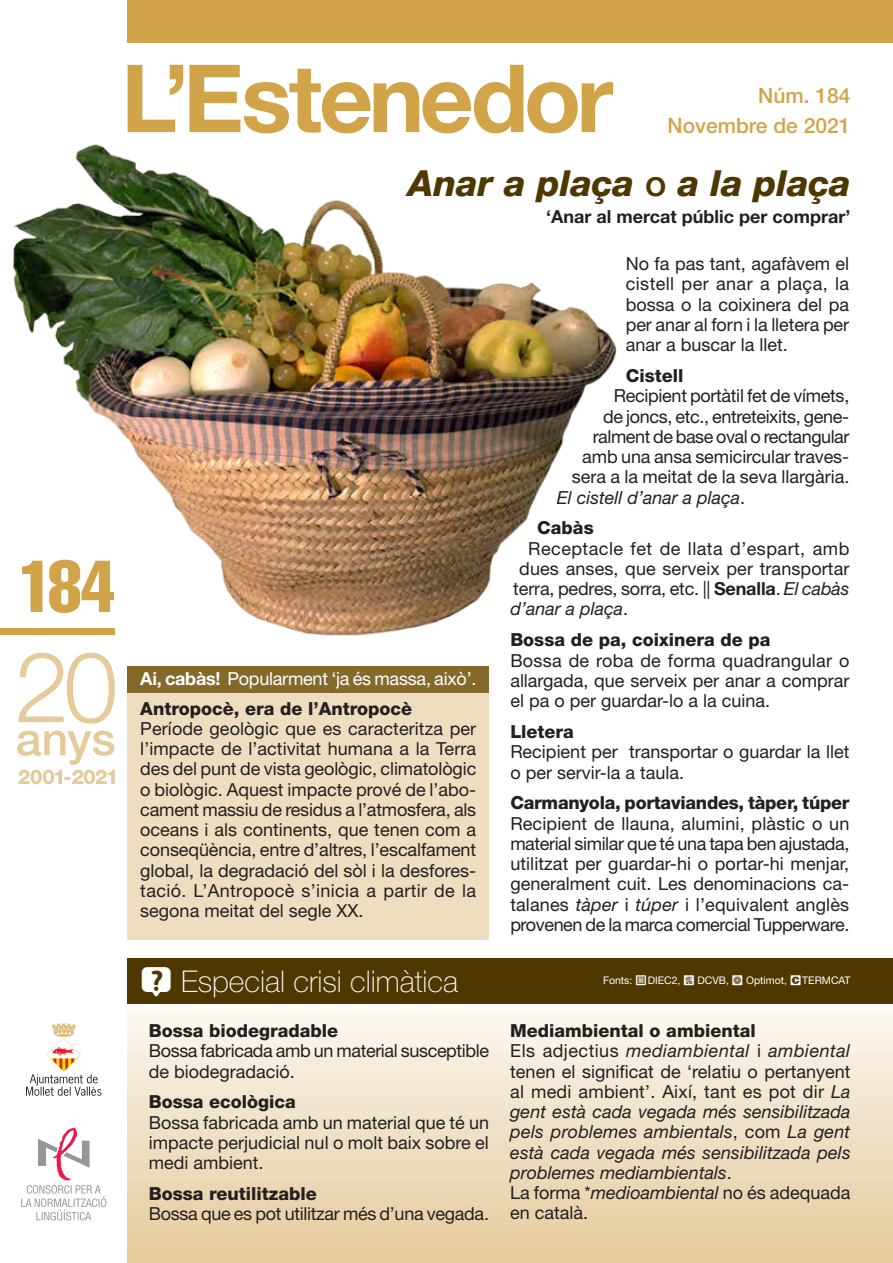
<style>
.page{position:relative;width:893px;height:1263px;background:#fff}
.page>*{position:absolute;margin:0;border:0;box-sizing:border-box;transform-origin:0 0}
.t1{font:72px "Helvetica LT Std Comp";color:#d1a449}
.t2{font:italic 800 36px "Helvetica Neue LT Std";color:#4e3700}
.t3{font:100 30px "Helvetica Neue LT Std";color:#fff}
.t4{font:500 21px/30px "Helvetica Neue LT Std";color:#d1a449;text-align:right}
.t5{font:18px/20.2px "Helvetica Neue LT Std";color:#231f20;text-align:justify}
.t6{font:italic 18px/20.2px "Helvetica Neue LT Std";letter-spacing:.005em;color:#231f20}
.t7{font:800 18px "Helvetica Neue LT Std";color:#231f20}
.t8{font:18px/20.2px "Helvetica Neue LT Std";letter-spacing:-.02em;color:#231f20}
.t9{font:18px "Helvetica Neue LT Std";letter-spacing:-.015em;color:#fff}
.t10{font:18px "Helvetica Neue LT Std";letter-spacing:.025em;color:#231f20}
.t11{font:700 18px "Helvetica Neue LT Std";color:#231f20}
.t12{font:18px "Helvetica Neue LT Std";letter-spacing:-.025em;color:#231f20}
.t13{font:10.5px "Helvetica Neue LT Std";color:#fff}
.s1{font-weight:500;font-style:normal}
.s2{font-weight:700}
.s3{font-style:normal}
.s4{font-style:italic}
.s5{font-family:"Estenedor";font-weight:400}
.s6{font-family:"Estenedor"}
.s7{font-weight:800;font-style:normal}
</style>
<div class="page">
<div style="left:128px;top:0;width:765px;height:43px;background:#d1a449"></div>
<svg style="left:21px;top:1127px;width:85px;height:93px"></svg>
<svg style="left:26px;top:1023px;width:75px;height:73px"></svg>
<svg style="left:128px;top:65px;width:485px;height:68px"></svg>
<div style="left:0;top:628px;width:115px;height:7px;background:#d1a449"></div>
<svg style="left:18px;top:653px;width:97px;height:71px"></svg>
<svg style="left:17px;top:730px;width:98px;height:54px"></svg>
<div style="left:128px;top:689px;width:361px;height:250px;background:#eeddbf"></div>
<img style="left:12px;top:144px;width:605px;height:492px">
<div style="left:128px;top:986px;width:765px;height:277px;background:linear-gradient(to bottom,#fefcf9,#e4ca9a)"></div>
<div style="left:128px;top:958px;width:765px;height:46px;background:#4e3700"></div>
<div style="left:128px;top:666px;width:361px;height:26px;background:#85692a"></div>
<h1 class="t1" style="left:19px;top:541px;width:97px">184</h1>
<p class="t4" style="left:668px;top:80px;width:184px">Núm. 184<br>Novembre de 2021</p>
<h2 class="t2" style="left:408px;top:162px;width:444px">Anar a plaça <span class="s1">o</span> a la plaça</h2>
<p class="t11" style="left:546px;top:205px;width:306px">‘Anar al mercat públic per comprar’</p>
<p class="t9" style="left:140px;top:668px;width:338px"><span class="s2">Ai, cabàs!</span> Popularment ‘ja és massa, això’.</p>
<p class="t7" style="left:140px;top:697px;width:273px">Antropocè, era de l’Antropocè</p>
<p class="t5" style="left:140px;top:718px;width:338px">Període geològic que es caracteritza per l’impacte de l’activitat humana a la Terra des del punt de vista geològic, climatològic o biològic. Aquest impacte prové de l’abo&shy;cament massiu de residus a l’atmosfera, als oceans i als continents, que tenen com a conseqüència, entre d’altres, l’escalfament global, la degradació del sòl i la desfores&shy;tació. L’Antropocè s’inicia a partir de la segona meitat del segle XX.</p>
<p class="t5" style="left:626px;top:253px;width:225px">No fa pas tant, agafàvem el cistell per anar a plaça, la bossa o la coixinera del pa per anar al forn i la lletera per anar a buscar la llet.</p>
<p class="t7" style="left:626px;top:365px;width:59px">Cistell</p>
<p class="t5" style="left:614px;top:385px;width:237px">Recipient portàtil fet de vímets,</p>
<p class="t8" style="left:603px;top:406px;width:247px">de joncs, etc., entreteixits, gene-</p>
<p class="t12" style="left:593px;top:426px;width:258px">ralment de base oval o rectangular</p>
<p class="t5" style="left:582px;top:446px;width:268px">amb una ansa semicircular traves-</p>
<p class="t5" style="left:572px;top:466px;width:279px">sera a la meitat de la seva llargària.</p>
<p class="t6" style="left:557px;top:487px;width:190px">El cistell d’anar a plaça<span class="s3">.</span></p>
<p class="t7" style="left:537px;top:517px;width:58px">Cabàs</p>
<p class="t10" style="left:528px;top:537px;width:323px">Receptacle fet de llata d’espart, amb</p>
<p class="t5" style="left:519px;top:558px;width:332px">dues anses, que serveix per transportar</p>
<p class="t5" style="left:513px;top:578px;width:338px">terra, pedres, sorra, etc. || <span class="s2">Senalla</span>. <span class="s4">El cabàs</span></p>
<p class="t6" style="left:510px;top:599px;width:119px">d’anar a plaça<span class="s3">.</span></p>
<p class="t7" style="left:510px;top:629px;width:262px">Bossa de pa, coixinera de pa</p>
<p class="t5" style="left:510px;top:650px;width:341px">Bossa de roba de forma quadrangular o allargada, que serveix per anar a comprar el pa o per guardar-lo a la cuina.</p>
<p class="t7" style="left:510px;top:721px;width:65px">Lletera</p>
<p class="t5" style="left:510px;top:741px;width:341px">Recipient per transportar o guardar la llet o per servir-la a taula.</p>
<p class="t7" style="left:510px;top:792px;width:341px">Carmanyola, portaviandes, tàper, túper</p>
<p class="t5" style="left:510px;top:813px;width:341px">Recipient de llauna, alumini, plàstic o un material similar que té una tapa ben ajustada, utilitzat per guardar-hi o portar-hi menjar, generalment cuit. Les denominacions ca&shy;talanes <span class="s4">tàper</span> i <span class="s4">túper</span> i l’equivalent anglès provenen de la marca comercial Tupperware.</p>
<h3 class="t3" style="left:140px;top:964px;width:319px"><span class="s5">o</span> Especial crisi climàtica</h3>
<p class="t13" style="left:603px;top:974px;width:249px">Fonts: <span class="s6">J</span> DIEC2, <span class="s6">M</span> DCVB, <span class="s6">P</span> Optimot, <span class="s6">U</span> TERMCAT</p>
<p class="t7" style="left:149px;top:1020px;width:191px">Bossa biodegradable</p>
<p class="t8" style="left:149px;top:1040px;width:342px">Bossa fabricada amb un material susceptible de biodegradació.</p>
<p class="t7" style="left:149px;top:1091px;width:149px">Bossa ecològica</p>
<p class="t5" style="left:149px;top:1112px;width:342px">Bossa fabricada amb un material que té un impacte perjudicial nul o molt baix sobre el medi ambient.</p>
<p class="t7" style="left:149px;top:1183px;width:170px">Bossa reutilitzable</p>
<p class="t5" style="left:149px;top:1203px;width:342px">Bossa que es pot utilitzar més d’una vegada.</p>
<p class="t6" style="left:510px;top:1020px;width:342px"><span class="s7">Mediambiental o ambiental<br></span><span class="s3">Els adjectius</span> mediambiental <span class="s3">i</span> ambiental <span class="s3">tenen el significat de ‘relatiu o pertanyent al medi ambient’. Així, tant es pot dir</span> La gent està cada vegada més sensibilitzada pels problemes ambientals<span class="s3">, com</span> La gent està cada vegada més sensibilitzada pels problemes mediambientals<span class="s3">.<br>La forma *</span>medioambiental <span class="s3">no és adequada en català.</span></p>
</div>
